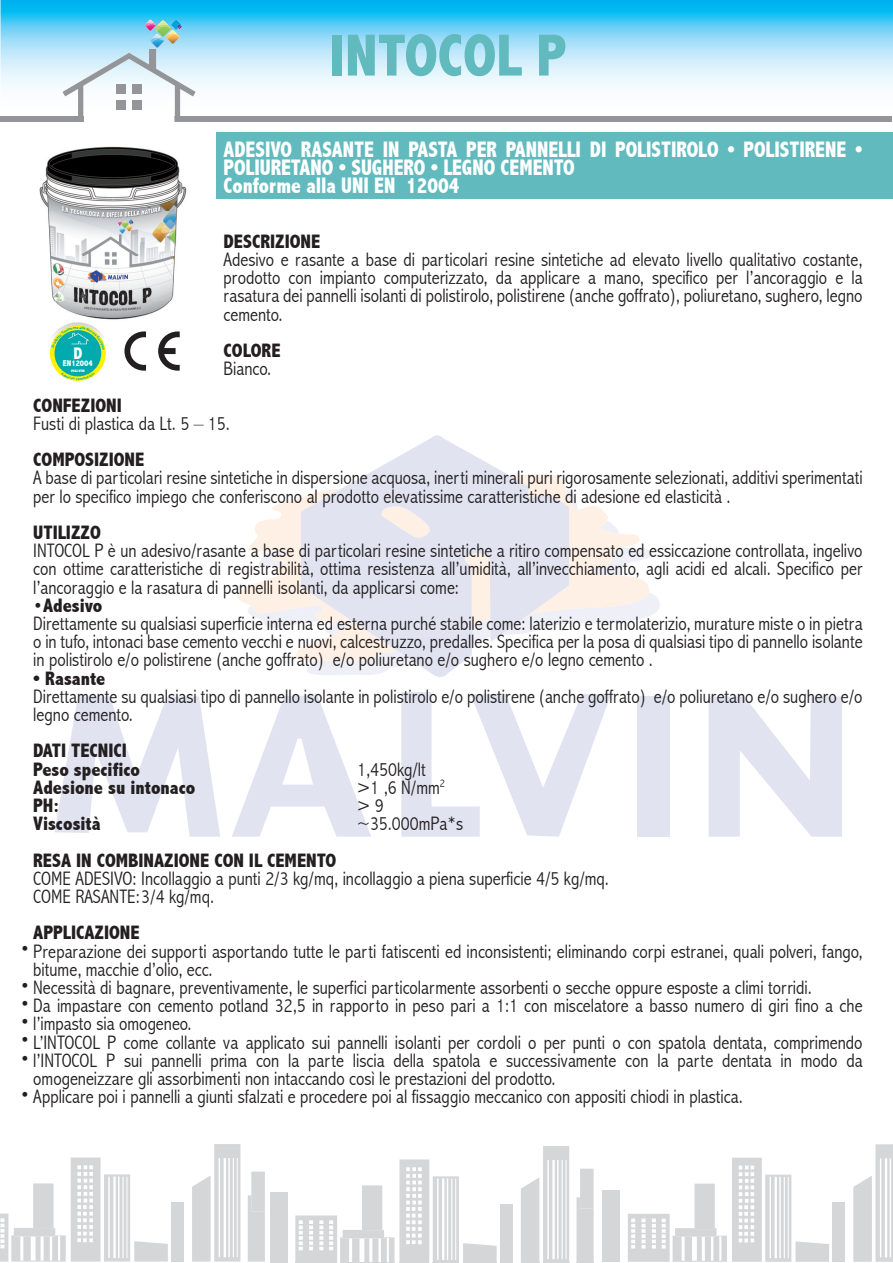
<style>
.page{position:relative;width:893px;height:1263px;background:#fff}
.page>*{position:absolute;margin:0;border:0;box-sizing:border-box;transform-origin:0 0}
.t1{font:800 condensed 60px "Abadi";color:#61babd}
.t2{font:800 condensed 22.5px/18.1px "Abadi";color:#fff;scale:.93 1}
.t3{font:300 condensed 19.5px/18.1px "Abadi";color:#231f20}
.t4{font:800 condensed 19.5px/18.1px "Abadi";color:#231f20}
.t5{font:800 condensed 16.8px "Abadi";color:#fff}
.t6{font:800 condensed 8.4px "Abadi";color:#fff}
.t7{font:800 condensed 3.6px "Abadi";color:#fff;scale:1.32 1}
.s1{font-weight:800}
</style>
<div class="page">
<svg style="left:1px;top:0;width:892px;height:93px;background:#90dcf7"></svg>
<div style="left:0;top:116px;width:84px;height:6px;background:#939598"></div>
<svg style="left:63px;top:20px;width:133px;height:96px"></svg>
<div style="left:175px;top:116px;width:717px;height:6px;background:#939598"></div>
<div style="left:832px;top:1202px;width:13px;height:60px;background:#d5d6d8"></div>
<svg style="left:853px;top:1144px;width:40px;height:118px"></svg>
<div style="left:603px;top:1190px;width:17px;height:72px;background:#d5d6d8"></div>
<svg style="left:628px;top:1158px;width:201px;height:104px"></svg>
<svg style="left:576px;top:1169px;width:18px;height:94px;background:#d9dadc"></svg>
<svg style="left:521px;top:1146px;width:48px;height:117px"></svg>
<svg style="left:295px;top:1159px;width:218px;height:104px"></svg>
<svg style="left:248px;top:1171px;width:40px;height:92px"></svg>
<div style="left:171px;top:1202px;width:13px;height:59px;background:#d5d6d8"></div>
<svg style="left:192px;top:1144px;width:48px;height:117px"></svg>
<svg style="left:0;top:1157px;width:168px;height:104px"></svg>
<svg style="left:237px;top:491px;width:412px;height:168px"></svg>
<svg style="left:301px;top:435px;width:268px;height:242px;fill:#e1e3f1"></svg>
<div style="left:637px;top:696px;width:32px;height:141px;background:#e1e3f1"></div>
<svg style="left:708px;top:696px;width:134px;height:141px"></svg>
<svg style="left:54px;top:696px;width:166px;height:141px"></svg>
<svg style="left:232px;top:696px;width:139px;height:141px"></svg>
<svg style="left:401px;top:692px;width:210px;height:145px"></svg>
<div style="left:216px;top:133px;width:677px;height:66px;background:#61babd"></div>
<img style="left:39px;top:116px;width:148px;height:204px">
<img style="left:39px;top:116px;width:45px;height:6px">
<img style="left:175px;top:116px;width:12px;height:6px">
<svg style="left:47px;top:322px;width:62px;height:62px"></svg>
<svg style="left:50px;top:326px;width:56px;height:55px"></svg>
<div style="left:55px;top:330px;width:46px;height:46px;background:#00aaad;border-radius:50%"></div>
<svg style="left:124px;top:331px;width:22px;height:40px"></svg>
<svg style="left:158px;top:331px;width:22px;height:40px"></svg>
<svg style="left:61px;top:372px;width:34px;height:8px"></svg>
<svg style="left:52px;top:326px;width:53px;height:24px"></svg>
<h1 class="t1" style="left:330px;top:21px;width:238px">INTOCOL P</h1>
<p class="t5" style="left:73px;top:343px;width:10px">D</p>
<p class="t6" style="left:63px;top:358px;width:31px">EN12004</p>
<p class="t7" style="left:71px;top:369px;width:12px">MALVIN</p>
<p class="t2" style="left:224px;top:140px;width:688px">ADESIVO RASANTE IN PASTA PER PANNELLI DI POLISTIROLO • POLISTIRENE •<br>POLIURETANO • SUGHERO • LEGNO CEMENTO<br>Conforme alla UNI EN 12004</p>
<p class="t4" style="left:224px;top:232px;width:98px">DESCRIZIONE</p>
<p class="t3" style="left:224px;top:250px;width:640px;text-align:justify">Adesivo e rasante a base di particolari resine sintetiche ad elevato livello qualitativo costante, prodotto con impianto computerizzato, da applicare a mano, specifico per l’ancoraggio e la rasatura dei pannelli isolanti di polistirolo, polistirene (anche goffrato), poliuretano, sughero, legno cemento.</p>
<p class="t4" style="left:224px;top:341px;width:58px">COLORE</p>
<p class="t3" style="left:224px;top:360px;width:49px">Bianco.</p>
<p class="t4" style="left:33px;top:396px;width:90px">CONFEZIONI</p>
<p class="t3" style="left:33px;top:414px;width:198px">Fusti di plastica da Lt. 5 – 15.</p>
<p class="t4" style="left:33px;top:451px;width:113px">COMPOSIZIONE</p>
<p class="t3" style="left:33px;top:469px;width:831px">A base di particolari resine sintetiche in dispersione acquosa, inerti minerali puri rigorosamente selezionati, additivi sperimentati per lo specifico impiego che conferiscono al prodotto elevatissime caratteristiche di adesione ed elasticità .</p>
<p class="t4" style="left:33px;top:523px;width:69px">UTILIZZO</p>
<p class="t3" style="left:33px;top:542px;width:831px;text-align:justify">INTOCOL P è un adesivo/rasante a base di particolari resine sintetiche a ritiro compensato ed essiccazione controllata, ingelivo con ottime caratteristiche di registrabilità, ottima resistenza all’umidità, all’invecchiamento, agli acidi ed alcali. Specifico per l’ancoraggio e la rasatura di pannelli isolanti, da applicarsi come:</p>
<p class="t3" style="left:33px;top:596px;width:831px">•<span class="s1">Adesivo<br></span>Direttamente su qualsiasi superficie interna ed esterna purché stabile come: laterizio e termolaterizio, murature miste o in pietra o in tufo, intonaci base cemento vecchi e nuovi, calcestruzzo, predalles. Specifica per la posa di qualsiasi tipo di pannello isolante in polistirolo e/o polistirene (anche goffrato) e/o poliuretano e/o sughero e/o legno cemento .</p>
<p class="t4" style="left:33px;top:669px;width:74px">• Rasante</p>
<p class="t3" style="left:33px;top:687px;width:831px">Direttamente su qualsiasi tipo di pannello isolante in polistirolo e/o polistirene (anche goffrato) e/o poliuretano e/o sughero e/o legno cemento.</p>
<p class="t4" style="left:33px;top:742px;width:108px">DATI TECNICI<br>Peso specifico</p>
<p class="t3" style="left:357px;top:760px;width:70px">1,450kg/lt</p>
<p class="t4" style="left:33px;top:778px;width:164px">Adesione su intonaco</p>
<p class="t3" style="left:357px;top:778px;width:89px">&gt;1 ,6 N/mm<sup>2</sup></p>
<p class="t4" style="left:33px;top:796px;width:28px">PH:</p>
<p class="t3" style="left:357px;top:796px;width:28px">&gt; 9</p>
<p class="t4" style="left:33px;top:814px;width:69px">Viscosità</p>
<p class="t3" style="left:357px;top:814px;width:107px">~35.000mPa*s</p>
<p class="t4" style="left:33px;top:851px;width:305px">RESA IN COMBINAZIONE CON IL CEMENTO</p>
<p class="t3" style="left:33px;top:869px;width:577px">COME ADESIVO: Incollaggio a punti 2/3 kg/mq, incollaggio a piena superficie 4/5 kg/mq.<br>COME RASANTE: 3/4 kg/mq.</p>
<p class="t4" style="left:33px;top:924px;width:108px">APPLICAZIONE</p>
<p class="t3" style="left:33px;top:942px;width:831px">Preparazione dei supporti asportando tutte le parti fatiscenti ed inconsistenti; eliminando corpi estranei, quali polveri, fango, bitume, macchie d’olio, ecc.<br>Necessità di bagnare, preventivamente, le superfici particolarmente assorbenti o secche oppure esposte a climi torridi.<br>Da impastare con cemento potland 32,5 in rapporto in peso pari a 1:1 con miscelatore a basso numero di giri fino a che l’impasto sia omogeneo.<br>L’INTOCOL P come collante va applicato sui pannelli isolanti per cordoli o per punti o con spatola dentata, comprimendo l’INTOCOL P sui pannelli prima con la parte liscia della spatola e successivamente con la parte dentata in modo da omogeneizzare gli assorbimenti non intaccando così le prestazioni del prodotto.<br>Applicare poi i pannelli a giunti sfalzati e procedere poi al fissaggio meccanico con appositi chiodi in plastica.</p>
<p class="t3" style="left:20px;top:931px;width:11px;line-height:36.5px">• •</p>
<p class="t3" style="left:20px;top:994px;width:11px;text-align:justify">• • • •</p>
<p class="t3" style="left:20px;top:1085px;width:11px">•</p>
</div>
